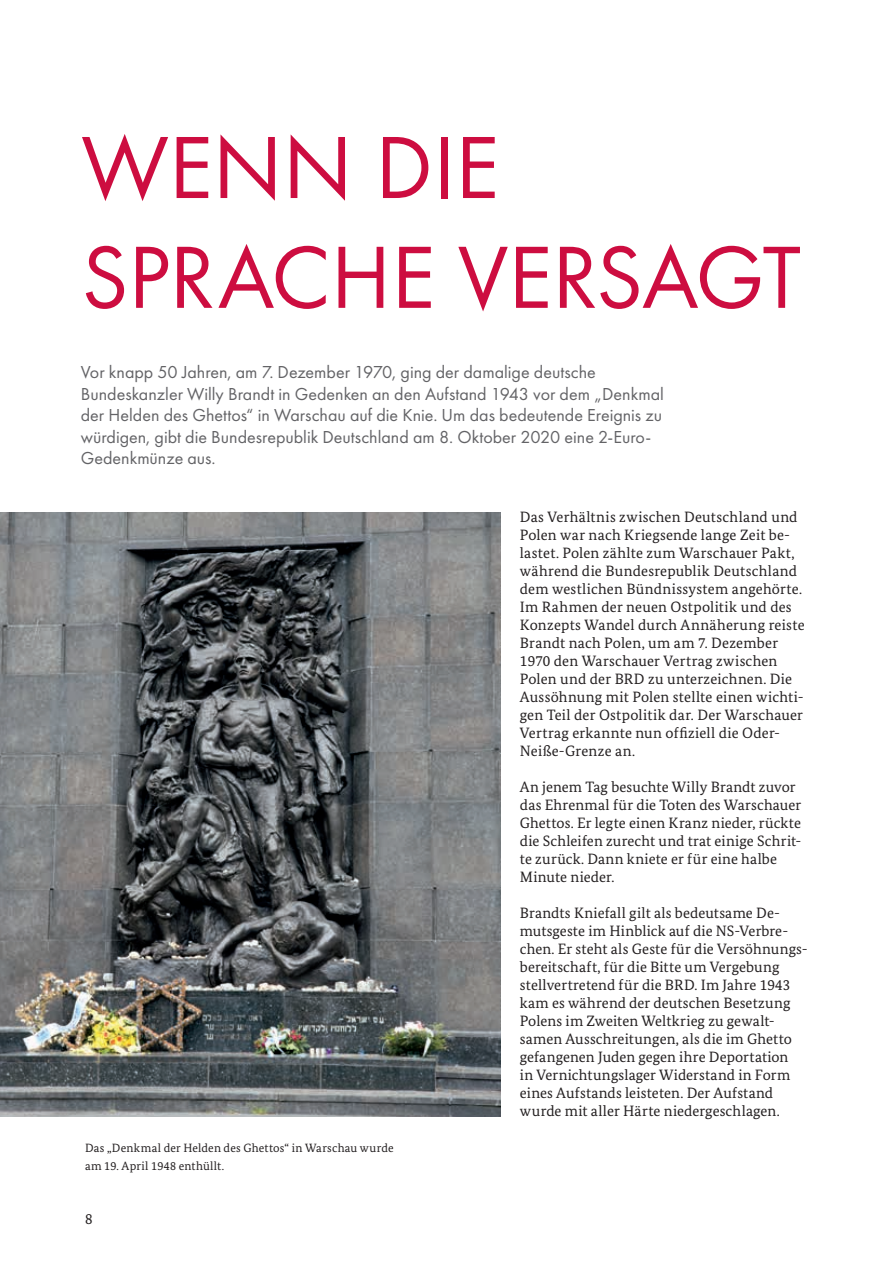
<style>
.page{position:relative;width:893px;height:1263px;background:#fff}
.page>*{position:absolute;margin:0;border:0;box-sizing:border-box;transform-origin:0 0}
.t1{font:91.5px/109.8px "Futura PT";color:#cd0d40}
.t2{font:18px/21.6px "Futura PT";color:#636366}
.t3{font:15px/18px "Bundes Serif";letter-spacing:.01em;color:#231f20}
.t4{font:12px/18px "Bundes Serif";letter-spacing:.015em;color:#231f20}
</style>
<div class="page">
<img style="left:0;top:512px;width:501px;height:604px">
<h1 class="t1" style="left:81px;top:112px;width:721px">WENN DIE<br>SPRACHE VERSAGT</h1>
<p class="t2" style="left:81px;top:361px;width:585px">Vor knapp 50 Jahren, am 7. Dezember 1970, ging der damalige deutsche Bundeskanzler Willy Brandt in Gedenken an den Aufstand 1943 vor dem „Denkmal der Helden des Ghettos“ in Warschau auf die Knie. Um das bedeutende Ereignis zu würdigen, gibt die Bundesrepublik Deutschland am 8. Oktober 2020 eine 2-Euro-Gedenkmünze aus.</p>
<p class="t4" style="left:85px;top:1139px;width:310px">Das „Denkmal der Helden des Ghettos“ in Warschau wurde am 19. April 1948 enthüllt.</p>
<p class="t3" style="left:85px;top:1210px;width:9px">8</p>
<p class="t3" style="left:520px;top:508px;width:286px">Das Verhältnis zwischen Deutschland und Polen war nach Kriegsende lange Zeit be&shy;lastet. Polen zählte zum Warschauer Pakt, während die Bundesrepublik Deutschland dem westlichen Bündnissystem angehörte.<br>Im Rahmen der neuen Ostpolitik und des Konzepts Wandel durch Annäherung reiste Brandt nach Polen, um am 7. Dezember 1970 den Warschauer Vertrag zwischen Polen und der BRD zu unterzeichnen. Die Aussöhnung mit Polen stellte einen wichti&shy;gen Teil der Ostpolitik dar. Der Warschauer Vertrag erkannte nun offiziell die Oder-Neiße-Grenze an.</p>
<p class="t3" style="left:520px;top:778px;width:283px">An jenem Tag besuchte Willy Brandt zuvor das Ehrenmal für die Toten des Warschauer Ghettos. Er legte einen Kranz nieder, rückte die Schleifen zurecht und trat einige Schrit&shy;te zurück. Dann kniete er für eine halbe Minute nieder.</p>
<p class="t3" style="left:520px;top:904px;width:289px">Brandts Kniefall gilt als bedeutsame De&shy;mutsgeste im Hinblick auf die NS-Verbre&shy;chen. Er steht als Geste für die Versöhnungs&shy;bereitschaft, für die Bitte um Vergebung stellvertretend für die BRD. Im Jahre 1943 kam es während der deutschen Besetzung Polens im Zweiten Weltkrieg zu gewalt&shy;samen Ausschreitungen, als die im Ghetto gefangenen Juden gegen ihre Deportation<br>in Vernichtungslager Widerstand in Form eines Aufstands leisteten. Der Aufstand wurde mit aller Härte niedergeschlagen.</p>
</div>
